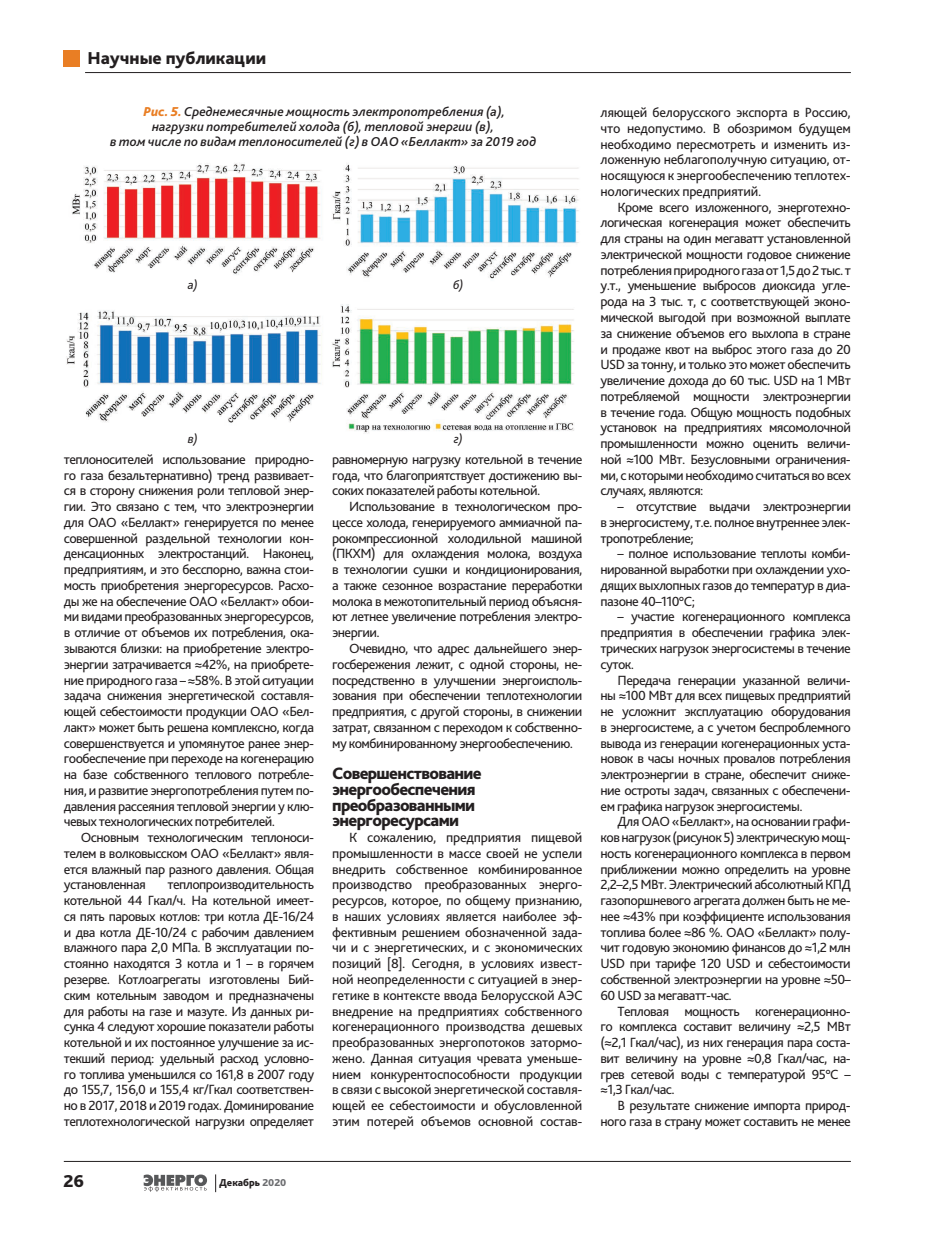
<style>
.page{position:relative;width:936px;height:1234px;background:#fff}
.page>*{position:absolute;margin:0;border:0;box-sizing:border-box;transform-origin:0 0}
.t1{font:800 18px "Bliss Pro";color:#231f20}
.t2{font:800 17.25px/15.8px "Bliss Pro";letter-spacing:-.04em;color:#231f20}
.t3{font:13.95px/15.8px "Bliss Pro";letter-spacing:-.04em;color:#231f20;text-align:justify}
.t4{font:italic 500 13.5px/15px "Bliss Pro";color:#231f20;text-align:center}
.t5{font:italic 12.75px "Bliss Pro";color:#231f20}
.t6{font:800 10.5px "Bliss Pro";color:#231f20}
.s1{font-weight:800;color:#e97e24}
.s2{color:#6c6d70}
</style>
<div class="page">
<svg style="left:215px;top:1174px;width:1px;height:17px"></svg>
<hr style="left:64px;top:1160px;width:786px;height:1px;background:#231f20">
<hr style="left:85px;top:72px;width:765px;height:1px;background:#231f20">
<svg style="left:144px;top:1174px;width:63px;height:17px"></svg>
<img style="left:66px;top:163px;width:513px;height:270px">
<div style="left:64px;top:50px;width:16px;height:16px;background:#e97e24"></div>
<p class="t1" style="left:87px;top:47px;width:180px">Научные публикации</p>
<p class="t4" style="left:110px;top:104px;width:428px"><span class="s1">Рис. 5.</span> Среднемесячные мощность электропотребления (а),<br>нагрузки потребителей холода (б), тепловой энергии (в),<br>в том числе по видам теплоносителей (г) в ОАО «Беллакт» за 2019 год</p>
<p class="t5" style="left:188px;top:277px;width:11px">а)</p>
<p class="t5" style="left:453px;top:277px;width:12px">б)</p>
<p class="t5" style="left:188px;top:431px;width:11px">в)</p>
<p class="t3" style="left:64px;top:451px;width:252px">теплоносителей использование природно&shy;го газа безальтернативно) тренд развивает&shy;ся в сторону снижения роли тепловой энер&shy;гии. Это связано с тем, что электроэнергии для ОАО «Беллакт» генерируется по менее совершенной раздельной технологии кон&shy;денсационных электростанций. Наконец, предприятиям, и это бесспорно, важна стои&shy;мость приобретения энергоресурсов. Расхо&shy;ды же на обеспечение ОАО «Беллакт» обои&shy;ми видами преобразованных энергоресурсов, в отличие от объемов их потребления, ока&shy;зываются близки: на приобретение электро&shy;энергии затрачивается ≈42%, на приобрете&shy;ние природного газа – ≈58%. В этой ситуации задача снижения энергетической составля&shy;ющей себестоимости продукции ОАО «Бел&shy;лакт» может быть решена комплексно, когда совершенствуется и упомянутое ранее энер&shy;гообеспечение при переходе на когенерацию на базе собственного теплового потребле&shy;ния, и развитие энергопотребления путем по&shy;давления рассеяния тепловой энергии у клю&shy;чевых технологических потребителей.</p>
<p class="t3" style="left:64px;top:829px;width:252px;text-indent:17px">Основным технологическим теплоноси&shy;телем в волковысском ОАО «Беллакт» явля&shy;ется влажный пар разного давления. Общая установленная</p>
<p class="t3" style="left:64px;top:876px;width:252px;text-indent:104px">теплопроизводительность котельной 44 Гкал/ч. На котельной имеет&shy;ся пять паровых котлов: три котла ДЕ-16/24 и два котла ДЕ-10/24 с рабочим давлением влажного пара 2,0 МПа. В эксплуатации по&shy;стоянно находятся 3 котла и 1 – в горячем резерве. Котлоагрегаты изготовлены Бий&shy;ским котельным заводом и предназначены для работы на газе и мазуте. Из данных ри&shy;сунка 4 следуют хорошие показатели работы котельной и их постоянное улучшение за ис&shy;текший период: удельный расход условно&shy;го топлива уменьшился со 161,8 в 2007 году до 155,7, 156,0 и 155,4 кг/Гкал соответствен&shy;но в 2017, 2018 и 2019 годах. Доминирование теплотехнологической нагрузки определяет</p>
<p class="t5" style="left:454px;top:431px;width:10px">г)</p>
<p class="t3" style="left:332px;top:451px;width:252px">равномерную нагрузку котельной в течение года, что благоприятствует достижению вы&shy;соких показателей работы котельной.</p>
<p class="t3" style="left:332px;top:498px;width:252px;text-indent:17px">Использование в технологическом про&shy;цессе холода, генерируемого аммиачной па&shy;рокомпрессионной холодильной машиной (ПКХМ) для охлаждения молока, воздуха в технологии сушки и кондиционирования, а также сезонное возрастание переработки молока в межотопительный период объясня&shy;ют летнее увеличение потребления электро&shy;энергии.</p>
<p class="t3" style="left:332px;top:640px;width:252px;text-indent:17px">Очевидно, что адрес дальнейшего энер&shy;госбережения лежит, с одной стороны, не&shy;посредственно в улучшении энергоисполь&shy;зования при обеспечении теплотехнологии предприятия, с другой стороны, в снижении затрат, связанном с переходом к собственно&shy;му комбинированному энергообеспечению.</p>
<p class="t2" style="left:332px;top:765px;width:151px">Совершенствование энергообеспечения преобразованными энергоресурсами</p>
<p class="t3" style="left:332px;top:829px;width:252px;text-indent:17px">К сожалению, предприятия пищевой промышленности в массе своей не успели внедрить собственное комбинированное производство преобразованных энерго&shy;ресурсов, которое, по общему признанию, в наших условиях является наиболее эф&shy;фективным решением обозначенной зада&shy;чи и с энергетических, и с экономических позиций [8]. Сегодня, в условиях извест&shy;ной неопределенности с ситуацией в энер&shy;гетике в контексте ввода Белорусской АЭС внедрение на предприятиях собственного когенерационного производства дешевых преобразованных энергопотоков затормо&shy;жено. Данная ситуация чревата уменьше&shy;нием конкурентоспособности продукции в связи с высокой энергетической составля&shy;ющей ее себестоимости и обусловленной этим потерей объемов основной состав-</p>
<p class="t3" style="left:600px;top:104px;width:252px">ляющей белорусского экспорта в Россию, что недопустимо. В обозримом будущем необходимо пересмотреть и изменить из&shy;ложенную неблагополучную ситуацию, от&shy;носящуюся к энергообеспечению теплотех&shy;нологических предприятий.</p>
<p class="t3" style="left:600px;top:199px;width:252px;text-indent:17px">Кроме всего изложенного, энерготехно&shy;логическая когенерация может обеспечить для страны на один мегаватт установленной электрической мощности годовое снижение потребления природного газа от 1,5до 2тыс.т у.т., уменьшение выбросов диоксида угле&shy;рода на 3 тыс. т, с соответствующей эконо&shy;мической выгодой при возможной выплате за снижение объемов его выхлопа в стране и продаже квот на выброс этого газа до 20<br>USD за тонну, и только это может обеспечить увеличение дохода до 60 тыс. USD на 1 МВт потребляемой мощности электроэнергии в течение года. Общую мощность подобных установок на предприятиях мясомолочной промышленности можно оценить величи&shy;ной ≈100 МВт. Безусловными ограничения&shy;ми, с которыми необходимо считаться во всех случаях, являются:</p>
<p class="t3" style="left:600px;top:498px;width:252px;text-indent:17px">– отсутствие выдачи электроэнергии в энергосистему, т.е. полное внутреннее элек&shy;тропотребление;</p>
<p class="t3" style="left:600px;top:545px;width:252px;text-indent:17px">– полное использование теплоты комби&shy;нированной выработки при охлаждении ухо&shy;дящих выхлопных газов до температур в диа&shy;пазоне 40–110°C;</p>
<p class="t3" style="left:600px;top:608px;width:252px;text-indent:17px">– участие когенерационного комплекса предприятия в обеспечении графика элек&shy;трических нагрузок энергосистемы в течение суток.</p>
<p class="t3" style="left:600px;top:671px;width:252px;text-indent:17px">Передача генерации указанной величи&shy;ны ≈100 МВт для всех пищевых предприятий не усложнит эксплуатацию оборудования в энергосистеме, а с учетом беспроблемного вывода из генерации когенерационных уста&shy;новок в часы ночных провалов потребления электроэнергии в стране, обеспечит сниже&shy;ние остроты задач, связанных с обеспечени&shy;ем графика нагрузок энергосистемы.</p>
<p class="t3" style="left:600px;top:813px;width:252px;text-indent:17px">Для ОАО «Беллакт», на основании графи&shy;ков нагрузок (рисунок 5) электрическую мощ&shy;ность когенерационного комплекса в первом приближении можно определить на уровне 2,2–2,5 МВт. Электрический абсолютный КПД газопоршневого агрегата должен быть не ме&shy;нее ≈43% при коэффициенте использования топлива более ≈86 %. ОАО «Беллакт» полу&shy;чит годовую экономию финансов до ≈1,2 млн USD при тарифе 120 USD и себестоимости собственной электроэнергии на уровне ≈50– 60 USD за мегаватт-час.</p>
<p class="t3" style="left:600px;top:1002px;width:252px;text-indent:17px">Тепловая мощность когенерационно&shy;го комплекса составит величину ≈2,5 МВт (≈2,1 Гкал/час), из них генерация пара соста&shy;вит величину на уровне ≈0,8 Гкал/час, на&shy;грев сетевой воды с температурой 95°C – ≈1,3 Гкал/час.</p>
<p class="t3" style="left:600px;top:1096px;width:252px;text-align:right">В результате снижение импорта природ&shy;ного газа в страну может составить не менее</p>
<p class="t1" style="left:63px;top:1169px;width:22px">26</p>
<p class="t6" style="left:219px;top:1175px;width:69px">Декабрь <span class="s2">2020</span></p>
</div>
